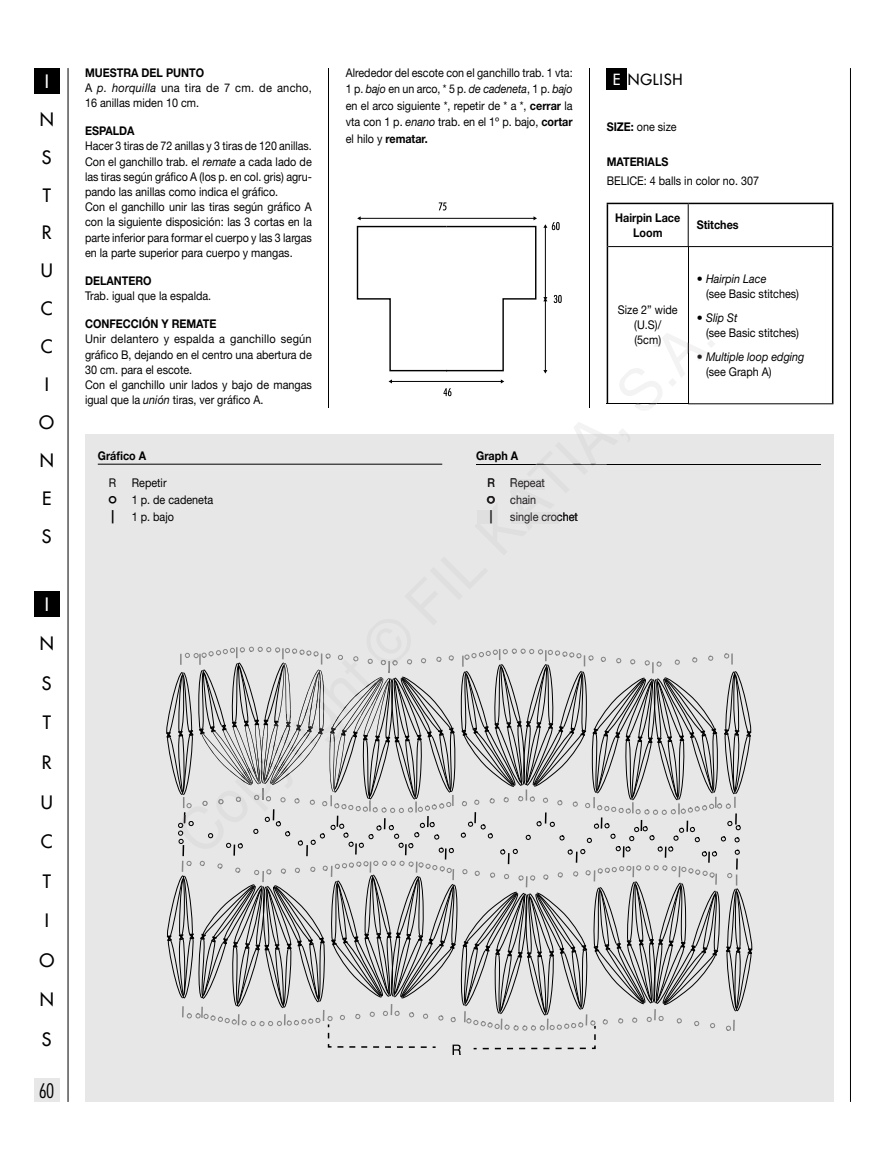
<style>
.page{position:relative;width:893px;height:1170px;background:#fff}
.page>*{position:absolute;margin:0;border:0;box-sizing:border-box;transform-origin:0 0}
.t1{font:300 condensed 19.5px "Futura";color:#000}
.t2{font:18px/38px "Futura";color:#000}
.t3{font:18px "Futura";color:#fff}
.t4{font:15px "Futura";letter-spacing:.055em;color:#000}
.t5{font:12px/15.1px "Helvetica Neue LT Std";letter-spacing:.005em;color:#000;scale:.88 1}
.t6{font:12px/15.1px "Helvetica Neue LT Std";letter-spacing:.005em;color:#000;scale:.92 1}
.t7{font:12px/16.6px "Helvetica Neue LT Std";letter-spacing:.005em;color:#000;text-align:justify;scale:.89 1}
.t8{font:12px/17px "Helvetica Neue LT Std";letter-spacing:.005em;color:#000;text-align:center;scale:.9 1}
.t9{font:700 12px/15px "Helvetica Neue LT Std";letter-spacing:.005em;color:#000;text-align:center;scale:.9 1}
.t10{font:italic 12px "Helvetica Neue LT Std";letter-spacing:.005em;color:#000}
.t11{font:12px/17px "Helvetica Neue LT Std";letter-spacing:.005em;color:#231f20;scale:.9 1}
.s1{font-weight:700}
.s2{font-style:italic}
.s3{font-family:"Katia Simbol"}
.s4{color:#fff}
</style>
<div class="page">
<div style="left:34px;top:68px;width:26px;height:26px;background:#000"></div>
<div style="left:34px;top:591px;width:26px;height:26px;background:#000"></div>
<hr style="left:68px;top:68px;width:1px;height:1033px;background:#000">
<hr style="left:329px;top:68px;width:1px;height:1033px;background:#000">
<hr style="left:589px;top:68px;width:1px;height:1033px;background:#000">
<hr style="left:850px;top:68px;width:1px;height:1033px;background:#000">
<div style="left:34px;top:1078px;width:26px;height:23px;background:#e7e7e7"></div>
<svg style="left:439px;top:202px;width:7px;height:8px"></svg>
<svg style="left:443px;top:388px;width:8px;height:8px"></svg>
<svg style="left:554px;top:295px;width:8px;height:8px"></svg>
<hr style="left:545px;top:301px;width:1px;height:69px;background:#000">
<hr style="left:545px;top:227px;width:1px;height:70px;background:#000">
<svg style="left:543px;top:297px;width:4px;height:4px"></svg>
<svg style="left:543px;top:222px;width:17px;height:8px"></svg>
<svg style="left:356px;top:216px;width:181px;height:156px"></svg>
<hr style="left:391px;top:381px;width:110px;height:1px;background:#000">
<div style="left:607px;top:68px;width:20px;height:21px;background:#000"></div>
<hr style="left:607px;top:203px;width:81px;height:1px;background:#000">
<hr style="left:607px;top:204px;width:1px;height:42px;background:#000">
<hr style="left:688px;top:203px;width:145px;height:1px;background:#000">
<hr style="left:832px;top:204px;width:1px;height:42px;background:#000">
<hr style="left:607px;top:246px;width:1px;height:157px;background:#000">
<hr style="left:832px;top:246px;width:1px;height:157px;background:#000">
<hr style="left:688px;top:204px;width:1px;height:42px;background:#000">
<hr style="left:608px;top:246px;width:224px;height:1px;background:#000">
<hr style="left:688px;top:247px;width:1px;height:156px;background:#000">
<hr style="left:688px;top:403px;width:145px;height:1px;background:#000">
<div style="left:85px;top:434px;width:748px;height:667px;background:#e7e7e7"></div>
<hr style="left:98px;top:464px;width:344px;height:1px;background:#000">
<hr style="left:476px;top:464px;width:345px;height:1px;background:#000">
<svg style="left:165px;top:403px;width:589px;height:651px"></svg>
<svg style="left:654px;top:340px;width:6px;height:7px"></svg>
<svg style="left:698px;top:352px;width:9px;height:8px"></svg>
<h2 class="t3" style="left:45px;top:69px;width:6px">I</h2>
<h2 class="t2" style="left:39px;top:100px;width:16px">N<br>S<br>T<br>R<br>U<br>C<br>C<br>I<br>O<br>N<br>E<br>S</h2>
<h2 class="t3" style="left:45px;top:592px;width:6px">I</h2>
<h2 class="t2" style="left:39px;top:623px;width:16px;line-height:39.6px">N<br>S<br>T<br>R<br>U<br>C<br>T<br>I<br>O<br>N<br>S</h2>
<h1 class="t1" style="left:39px;top:1078px;width:17px">60</h1>
<p class="t6" style="left:85px;top:65px;width:248px"><span class="s1">MUESTRA DEL PUNTO<br></span>A <span class="s2">p. horquilla</span> una tira de 7 cm. de ancho,<br>16 anillas miden 10 cm.</p>
<p class="t9" style="left:85px;top:123px;width:57px">ESPALDA</p>
<p class="t5" style="left:85px;top:138px;width:259px">Hacer 3 tiras de 72 anillas y 3 tiras de 120 anillas.<br>Con el ganchillo trab. el <span class="s2">remate</span> a cada lado de las tiras según gráfco A (los p. en col. gris) agru&shy;pando las anillas como indica el gráfco.<br>Con el ganchillo unir las tiras según gráfco A con la siguiente disposición: las 3 cortas en la parte inferior para formar el cuerpo y las 3 largas en la parte superior para cuerpo y mangas.</p>
<p class="t9" style="left:85px;top:273px;width:75px">DELANTERO</p>
<p class="t8" style="left:85px;top:287px;width:142px">Trab. igual que la espalda.</p>
<p class="t9" style="left:85px;top:316px;width:147px">CONFECCIÓN Y REMATE</p>
<p class="t6" style="left:85px;top:331px;width:248px">Unir delantero y espalda a ganchillo según gráfco B, dejando en el centro una abertura de 30 cm. para el escote.<br>Con el ganchillo unir lados y bajo de mangas igual que la <span class="s2">unión</span> tiras, ver gráfco A.</p>
<p class="t9" style="left:98px;top:447px;width:55px">Gráfico A</p>
<p class="t8" style="left:109px;top:474px;width:10px">R</p>
<p class="t8" style="left:106px;top:474px;width:120px;text-align:left;text-indent:25px">Repetir<br><span class="s3">9</span> 1 p. de cadeneta <span class="s3">l</span> 1 p. bajo</p>
<p class="t7" style="left:346px;top:64px;width:256px">Alrededor del escote con el ganchillo trab. 1 vta:<br>1 p. <span class="s2">bajo</span> en un arco, * 5 p. <span class="s2">de cadeneta</span>, 1 p. <span class="s2">bajo </span>en el arco siguiente *, repetir de * a *, <span class="s1">cerrar</span> la vta con 1 p. <span class="s2">enano</span> trab. en el 1º p. bajo, <span class="s1">cortar </span>el hilo y <span class="s1">rematar.</span></p>
<p class="t4" style="left:613px;top:69px;width:71px"><span class="s4">E</span> NGLISH</p>
<p class="t8" style="left:607px;top:118px;width:79px"><span class="s1">SIZE:</span> one size</p>
<p class="t9" style="left:607px;top:154px;width:70px">MATERIALS</p>
<p class="t8" style="left:607px;top:172px;width:171px">BELICE: 4 balls in color no. 307</p>
<p class="t9" style="left:615px;top:210px;width:74px">Hairpin Lace<br>Loom</p>
<p class="t9" style="left:697px;top:217px;width:48px">Stitches</p>
<p class="t9" style="left:476px;top:447px;width:48px">Graph A</p>
<p class="t11" style="left:487px;top:474px;width:10px">R</p>
<p class="t11" style="left:485px;top:474px;width:105px;text-indent:25px">Repeat<br><span class="s3">9</span> chain<br><span class="s3">l</span> single crochet</p>
<p class="t8" style="left:618px;top:302px;width:68px;line-height:15px">Size 2” wide (U.S)/</p>
<p class="t8" style="left:634px;top:331px;width:31px">(5cm)</p>
<p class="t10" style="left:697px;top:272px;width:71px">• Hairpin Lace</p>
<p class="t8" style="left:706px;top:285px;width:105px">(see Basic stitches)</p>
<p class="t10" style="left:697px;top:310px;width:42px">• Slip St</p>
<p class="t8" style="left:706px;top:324px;width:105px">(see Basic stitches)</p>
<p class="t10" style="left:697px;top:349px;width:109px">• Multiple loop edging</p>
<p class="t8" style="left:706px;top:362px;width:74px">(see Graph A)</p>
</div>
